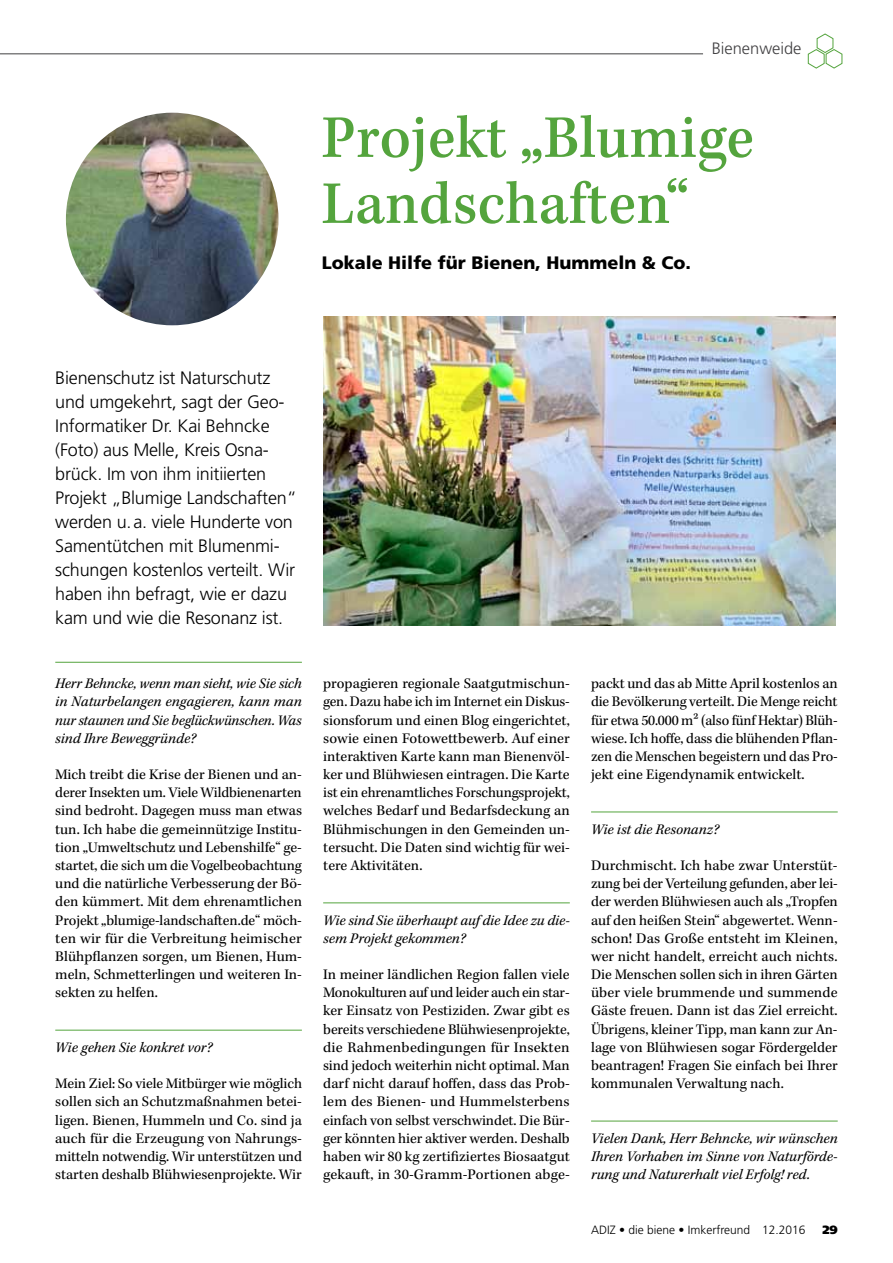
<style>
.page{position:relative;width:893px;height:1263px;background:#fff}
.page>*{position:absolute;margin:0;border:0;box-sizing:border-box;transform-origin:0 0}
.t1{font:63px/66px "Kepler Std Medium Scn Capt";color:#54a43d}
.t2{font:300 18px/24px "Frutiger LT Std";letter-spacing:-.01em;color:#000}
.t3{font:900 18px "Frutiger LT Std";color:#000}
.t4{font:300 16.5px "Frutiger LT Std";color:#414042}
.t5{font:15px/18.1px "Kepler Std";color:#000;text-align:justify}
.t6{font:italic 15px/18.1px "Kepler Std";color:#000;text-align:justify}
.t7{font:300 12px "Frutiger LT Std";color:#000}
.t8{font:900 12px "Frutiger LT Std";color:#000}
</style>
<div class="page">
<svg style="left:807px;top:33px;width:36px;height:36px"></svg>
<hr style="left:0;top:53px;width:703px;height:1px;background:#414042">
<hr style="left:55px;top:662px;width:247px;height:1px;background:#54a43d">
<hr style="left:55px;top:1030px;width:247px;height:1px;background:#54a43d">
<hr style="left:323px;top:902px;width:247px;height:1px;background:#54a43d">
<img style="left:66px;top:113px;width:213px;height:212px;border-radius:106px">
<hr style="left:591px;top:811px;width:247px;height:1px;background:#54a43d">
<hr style="left:591px;top:1121px;width:247px;height:1px;background:#54a43d">
<img style="left:324px;top:317px;width:512px;height:309px">
<p class="t4" style="left:712px;top:39px;width:91px">Bienenweide</p>
<h1 class="t1" style="left:322px;top:107px;width:434px">Projekt „Blumige<br>Landschaften“</h1>
<p class="t3" style="left:322px;top:251px;width:371px">Lokale Hilfe für Bienen, Hummeln &amp; Co.</p>
<p class="t2" style="left:55px;top:366px;width:243px">Bienenschutz ist Naturschutz und umgekehrt, sagt der Geo-<br>Informatiker Dr. Kai Behncke (Foto) aus Melle, Kreis Osna&shy;brück. Im von ihm initiierten<br>Projekt „Blumige Landschaften“ werden u.a. viele Hunderte von<br>Samentütchen mit Blumenmi&shy;schungen kostenlos verteilt. Wir haben ihn befragt, wie er dazu kam und wie die Resonanz ist.</p>
<p class="t6" style="left:55px;top:675px;width:248px">Herr Behncke, wenn man sieht, wie Sie sich in Naturbelangen engagieren, kann man nur staunen und Sie beglückwünschen. Was sind Ihre Beweggründe?</p>
<p class="t5" style="left:55px;top:766px;width:248px">Mich treibt die Krise der Bienen und an&shy;derer Insekten um. Viele Wildbienenarten sind bedroht. Dagegen muss man etwas tun. Ich habe die gemeinnützige Institu&shy;tion „Umweltschutz und Lebenshilfe“ ge&shy;startet, die sich um die Vogelbeobachtung und die natürliche Verbesserung der Bö&shy;den kümmert. Mit dem ehrenamtlichen Projekt „blumige-landschaften.de“ möch&shy;ten wir für die Verbreitung heimischer Blühpflanzen sorgen, um Bienen, Hum&shy;meln, Schmetterlingen und weiteren In&shy;sekten zu helfen.</p>
<p class="t6" style="left:55px;top:1038px;width:159px">Wie gehen Sie konkret vor?</p>
<p class="t5" style="left:55px;top:1075px;width:248px">Mein Ziel: So viele Mitbürger wie möglich sollen sich an Schutzmaßnahmen betei&shy;ligen. Bienen, Hummeln und Co. sind ja auch für die Erzeugung von Nahrungs&shy;mitteln notwendig. Wir unterstützen und starten deshalb Blühwiesenprojekte. Wir</p>
<p class="t5" style="left:323px;top:675px;width:248px">propagieren regionale Saatgutmischun&shy;gen. Dazu habe ich im Internet ein Diskus&shy;sionsforum und einen Blog eingerichtet, sowie einen Fotowettbewerb. Auf einer interaktiven Karte kann man Bienenvöl&shy;ker und Blühwiesen eintragen. Die Karte ist ein ehrenamtliches Forschungsprojekt, welches Bedarf und Bedarfsdeckung an Blühmischungen in den Gemeinden un&shy;tersucht. Die Daten sind wichtig für wei&shy;tere Aktivitäten.</p>
<p class="t6" style="left:323px;top:911px;width:248px">Wie sind Sie überhaupt auf die Idee zu die&shy;sem Projekt gekommen?</p>
<p class="t5" style="left:323px;top:966px;width:248px">In meiner ländlichen Region fallen viele Monokulturen auf und leider auch ein star&shy;ker Einsatz von Pestiziden. Zwar gibt es bereits verschiedene Blühwiesenprojekte, die Rahmenbedingungen für Insekten sind jedoch weiterhin nicht optimal. Man darf nicht darauf hoffen, dass das Prob&shy;lem des Bienen- und Hummelsterbens einfach von selbst verschwindet. Die Bür&shy;ger könnten hier aktiver werden. Deshalb haben wir 80 kg zertifiziertes Biosaatgut gekauft, in 30-Gramm-Portionen abge-</p>
<p class="t5" style="left:591px;top:675px;width:248px">packt und das ab Mitte April kostenlos an die Bevölkerung verteilt. Die Menge reicht für etwa 50.000 m² (also fünf Hektar) Blüh&shy;wiese. Ich hoffe, dass die blühenden Pflan&shy;zen die Menschen begeistern und das Pro&shy;jekt eine Eigendynamik entwickelt.</p>
<p class="t6" style="left:591px;top:820px;width:129px">Wie ist die Resonanz?</p>
<p class="t5" style="left:591px;top:857px;width:248px">Durchmischt. Ich habe zwar Unterstüt&shy;zung bei der Verteilung gefunden, aber lei&shy;der werden Blühwiesen auch als „Tropfen auf den heißen Stein“ abgewertet. Wenn&shy;schon! Das Große entsteht im Kleinen, wer nicht handelt, erreicht auch nichts.<br>Die Menschen sollen sich in ihren Gärten über viele brummende und summende Gäste freuen. Dann ist das Ziel erreicht.<br>Übrigens, kleiner Tipp, man kann zur An&shy;lage von Blühwiesen sogar Fördergelder beantragen! Fragen Sie einfach bei Ihrer kommunalen Verwaltung nach.</p>
<p class="t6" style="left:591px;top:1129px;width:248px">Vielen Dank, Herr Behncke, wir wünschen Ihren Vorhaben im Sinne von Naturförde&shy;rung und Naturerhalt viel Erfolg! red.</p>
<p class="t7" style="left:591px;top:1223px;width:216px">ADIZ • die biene • Imkerfreund 12.2016</p>
<p class="t8" style="left:822px;top:1222px;width:17px">29</p>
</div>
